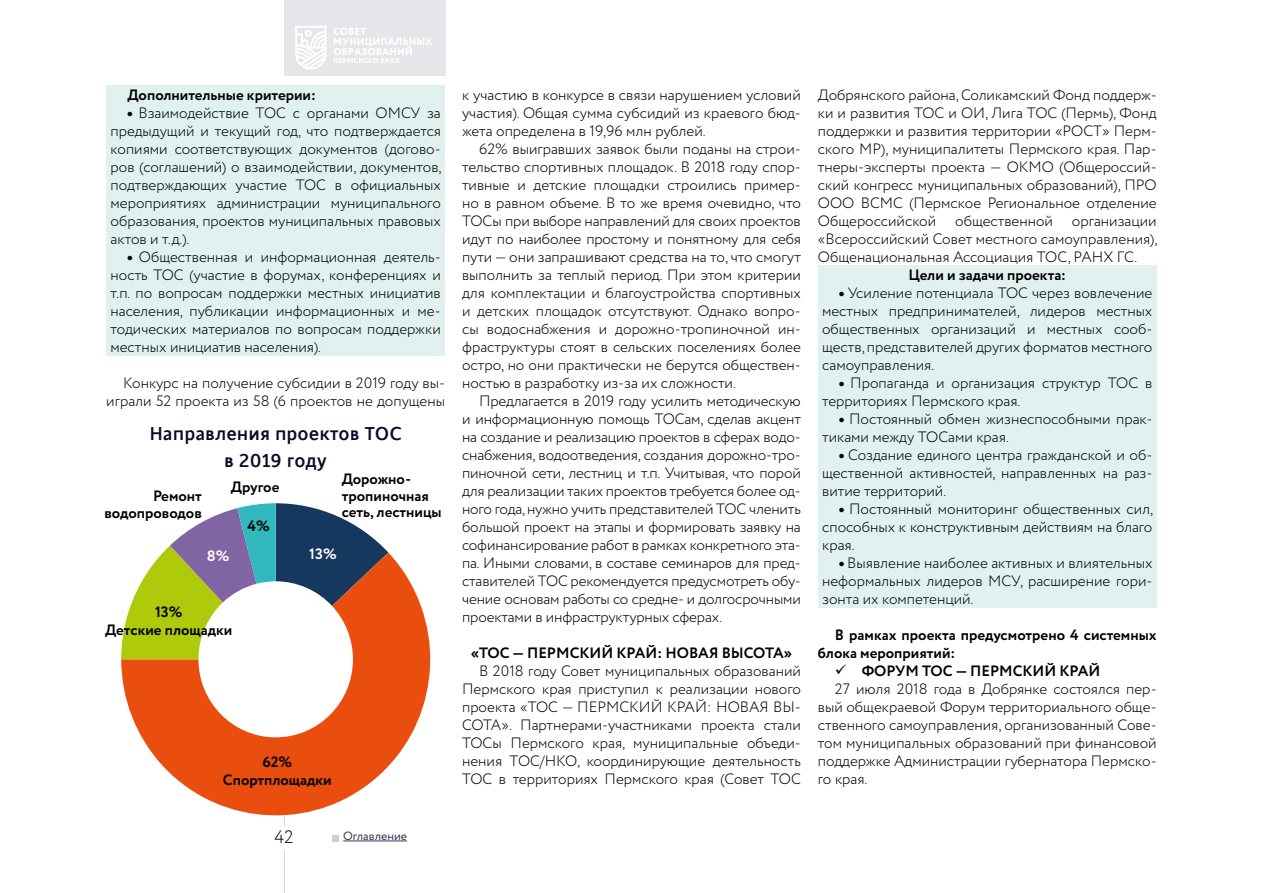
<style>
.page{position:relative;width:1263px;height:893px;background:#fff}
.page>*{position:absolute;margin:0;border:0;box-sizing:border-box;transform-origin:0 0}
.t1{font:500 21px/27px "Cinta";color:#100826;text-align:center}
.t2{font:300 18px "Circe";color:#100826}
.t3{font:300 15px/18px "Circe";color:#000;text-align:justify}
.t4{font:700 15px/18px "Circe";color:#000}
.t5{font:700 15px "Circe";color:#fff}
.t6{font:12px "Circe";color:#3d3755}
.s1{font-weight:800}
</style>
<div class="page">
<hr style="left:284px;top:850px;width:1px;height:43px;background:#100826">
<hr style="left:343px;top:841px;width:64px;height:1px;background:#3d3755">
<svg style="left:333px;top:835px;width:6px;height:6px"></svg>
<div style="left:284px;top:0;width:161px;height:76px;background:#e6e5ea"></div>
<svg style="left:295px;top:26px;width:137px;height:44px"></svg>
<div style="left:818px;top:265px;width:339px;height:342px;background:#e0f1f0"></div>
<div style="left:106px;top:85px;width:339px;height:270px;background:#e0f1f0"></div>
<svg style="left:121px;top:552px;width:310px;height:275px;fill:#e94e0f"></svg>
<svg style="left:121px;top:503px;width:267px;height:156px"></svg>
<p class="t4" style="left:128px;top:87px;width:190px">Дополнительные критерии:</p>
<p class="t3" style="left:111px;top:105px;width:332px;text-indent:17px"><span class="s1">•</span> Взаимодействие ТОС с органами ОМСУ за предыдущий и текущий год, что подтверждается копиями соответствующих документов (догово&shy;ров (соглашений) о взаимодействии, документов, подтверждающих участие ТОС в официальных мероприятиях администрации муниципального образования, проектов муниципальных правовых актов и т.д.).</p>
<p class="t3" style="left:111px;top:249px;width:332px;text-indent:17px"><span class="s1">•</span> Общественная и информационная деятель&shy;ность ТОС (участие в форумах, конференциях и т.п. по вопросам поддержки местных инициатив населения, публикации информационных и ме&shy;тодических материалов по вопросам поддержки местных инициатив населения).</p>
<p class="t3" style="left:106px;top:375px;width:340px;text-align:right">Конкурс на получение субсидии в 2019 году вы&shy;играли 52 проекта из 58 (6 проектов не допущены</p>
<h1 class="t1" style="left:149px;top:421px;width:254px">Направления проектов ТОС в 2019 году</h1>
<p class="t4" style="left:342px;top:471px;width:101px;line-height:16.5px">Дорожно&shy;тропиночная сеть, лестницы</p>
<p class="t5" style="left:309px;top:544px;width:29px">13%</p>
<p class="t4" style="left:231px;top:479px;width:50px">Другое</p>
<p class="t4" style="left:104px;top:489px;width:99px;line-height:16.5px;text-align:right">Ремонт водопроводов</p>
<p class="t4" style="left:247px;top:518px;width:24px">4%</p>
<p class="t5" style="left:207px;top:546px;width:24px">8%</p>
<p class="t4" style="left:105px;top:603px;width:129px;text-align:center">13%<br>Детские площадки</p>
<p class="t4" style="left:223px;top:753px;width:110px;text-align:center">62%<br>Спортплощадки</p>
<p class="t2" style="left:275px;top:825px;width:21px">42</p>
<p class="t6" style="left:343px;top:828px;width:65px">Оглавление</p>
<p class="t3" style="left:462px;top:87px;width:340px">к участию в конкурсе в связи нарушением условий участия). Общая сумма субсидий из краевого бюд&shy;жета определена в 19,96 млн рублей.</p>
<p class="t3" style="left:462px;top:141px;width:340px;text-indent:17px">62% выигравших заявок были поданы на строи&shy;тельство спортивных площадок. В 2018 году спор&shy;тивные и детские площадки строились пример&shy;но в равном объеме. В то же время очевидно, что ТОСы при выборе направлений для своих проектов идут по наиболее простому и понятному для себя пути — они запрашивают средства на то, что смогут выполнить за теплый период. При этом критерии для комплектации и благоустройства спортивных и детских площадок отсутствуют. Однако вопро&shy;сы водоснабжения и дорожно-тропиночной ин&shy;фраструктуры стоят в сельских поселениях более остро, но они практически не берутся обществен&shy;ностью в разработку из-за их сложности.</p>
<p class="t3" style="left:462px;top:393px;width:340px;text-indent:17px">Предлагается в 2019 году усилить методическую и информационную помощь ТОСам, сделав акцент на создание и реализацию проектов в сферах водо&shy;снабжения, водоотведения, создания дорожно-тро&shy;пиночной сети, лестниц и т.п. Учитывая, что порой для реализации таких проектов требуется более од&shy;ного года, нужно учить представителей ТОС членить большой проект на этапы и формировать заявку на софинансирование работ в рамках конкретного эта&shy;па. Иными словами, в составе семинаров для пред&shy;ставителей ТОС рекомендуется предусмотреть обу&shy;чение основам работы со средне- и долгосрочными проектами в инфраструктурных сферах.</p>
<p class="t4" style="left:471px;top:645px;width:323px">«ТОС — ПЕРМСКИЙ КРАЙ: НОВАЯ ВЫСОТА»</p>
<p class="t3" style="left:462px;top:663px;width:340px;text-indent:17px">В 2018 году Совет муниципальных образований Пермского края приступил к реализации нового проекта «ТОС — ПЕРМСКИЙ КРАЙ: НОВАЯ ВЫ-СОТА». Партнерами-участниками проекта стали ТОСы Пермского края, муниципальные объеди&shy;нения ТОС/НКО, координирующие деятельность ТОС в территориях Пермского края (Совет ТОС</p>
<p class="t3" style="left:818px;top:87px;width:340px">Добрянского района, Соликамский Фонд поддерж&shy;ки и развития ТОС и ОИ, Лига ТОС (Пермь), Фонд поддержки и развития территории «РОСТ» Перм&shy;ского МР), муниципалитеты Пермского края. Пар&shy;тнеры-эксперты проекта — ОКМО (Общероссий&shy;ский конгресс муниципальных образований), ПРО ООО ВСМС (Пермское Региональное отделение Общероссийской</p>
<p class="t3" style="left:955px;top:213px;width:99px">общественной</p>
<p class="t3" style="left:818px;top:213px;width:341px;text-indent:254px">организации «Всероссийский Совет местного самоуправления), Общенациональная Ассоциация ТОС, РАНХ ГС.</p>
<p class="t4" style="left:908px;top:267px;width:159px">Цели и задачи проекта:</p>
<p class="t3" style="left:822px;top:285px;width:332px;text-indent:17px"><span class="s1">•</span> Усиление потенциала ТОС через вовлечение местных предпринимателей, лидеров местных общественных организаций и местных сооб&shy;ществ, представителей других форматов местного самоуправления.</p>
<p class="t3" style="left:822px;top:375px;width:332px;text-indent:17px"><span class="s1">•</span> Пропаганда и организация структур ТОС в территориях Пермского края.</p>
<p class="t3" style="left:822px;top:411px;width:332px;text-indent:17px"><span class="s1">•</span> Постоянный обмен жизнеспособными прак&shy;тиками между ТОСами края.</p>
<p class="t3" style="left:822px;top:447px;width:332px;text-indent:17px"><span class="s1">•</span> Создание единого центра гражданской и об&shy;щественной активностей, направленных на раз&shy;витие территорий.</p>
<p class="t3" style="left:822px;top:501px;width:332px;text-indent:17px"><span class="s1">•</span> Постоянный мониторинг общественных сил, способных к конструктивным действиям на благо края.</p>
<p class="t3" style="left:822px;top:555px;width:332px;text-indent:17px"><span class="s1">•</span> Выявление наиболее активных и влиятельных неформальных лидеров МСУ, расширение гори&shy;зонта их компетенций.</p>
<p class="t4" style="left:818px;top:627px;width:340px;text-indent:17px">В рамках проекта предусмотрено 4 системных блока мероприятий:</p>
<p class="t4" style="left:835px;top:663px;width:267px">✓ ФОРУМ ТОС — ПЕРМСКИЙ КРАЙ</p>
<p class="t3" style="left:835px;top:681px;width:323px">27 июля 2018 года в Добрянке состоялся пер-</p>
<p class="t3" style="left:818px;top:699px;width:340px">вый общекраевой Форум территориального обще-</p>
<p class="t3" style="left:818px;top:717px;width:340px">ственного самоуправления, организованный Сове-</p>
<p class="t3" style="left:818px;top:735px;width:340px">том муниципальных образований при финансовой</p>
<p class="t3" style="left:818px;top:753px;width:340px">поддержке Администрации губернатора Пермско-</p>
<p class="t3" style="left:818px;top:771px;width:51px">го края.</p>
</div>
